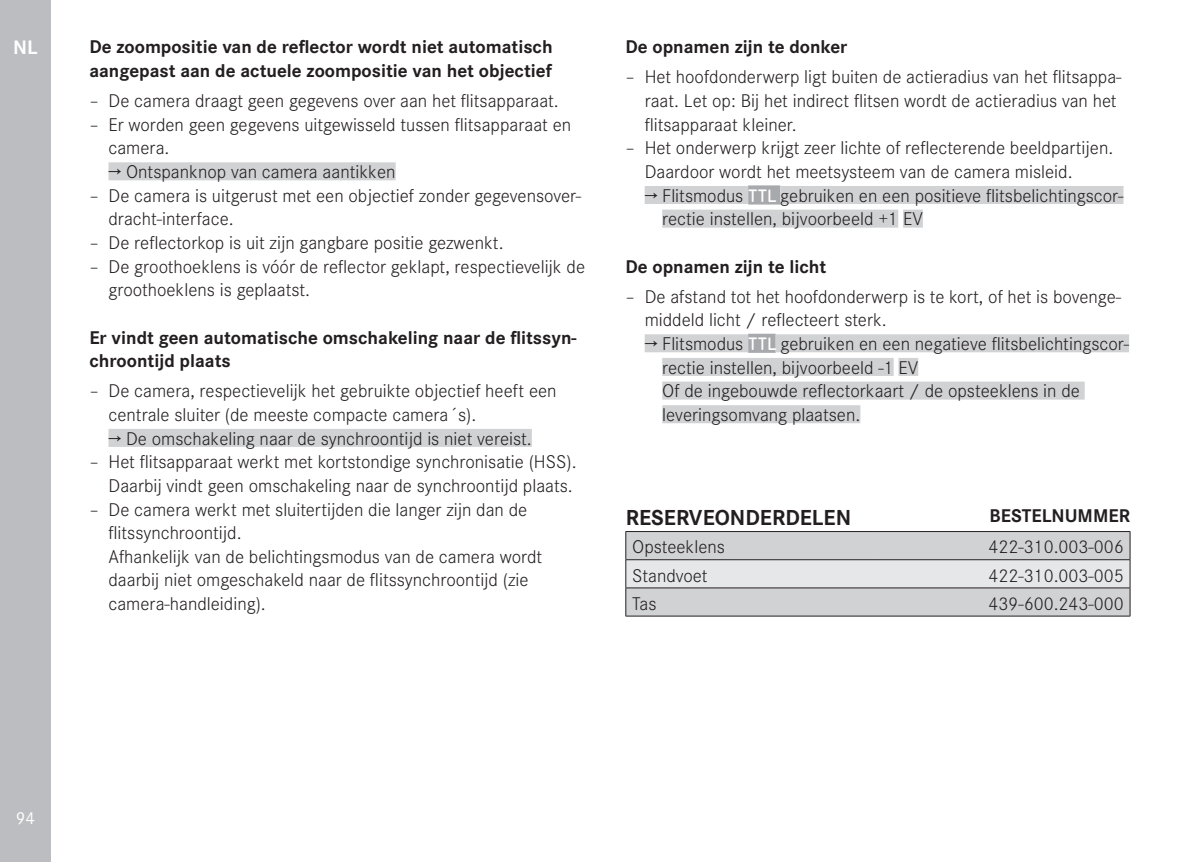
<style>
.page{position:relative;width:1200px;height:862px;background:#fff}
.page>*{position:absolute;margin:0;border:0;box-sizing:border-box;transform-origin:0 0}
.t1{font:700 22.5px "Corporate S";color:#231f20}
.t2{font:700 20.25px "Corporate S";color:#fff}
.t3{font:300 19.12px/23.6px "Corporate S";color:#231f20}
.t4{font:700 19.12px/23.6px "Corporate S";color:#231f20}
.t5{font:18px "Corporate S";color:#fff}
.s1{font-family:"LG1050";font-weight:400;font-size:15.75px;color:#fff}
</style>
<div class="page">
<div style="left:0;top:0;width:51px;height:861px;background:#bcbdc0"></div>
<div style="left:108px;top:162px;width:287px;height:18px;background:#d1d2d4"></div>
<div style="left:108px;top:428px;width:423px;height:18px;background:#d1d2d4"></div>
<div style="left:644px;top:186px;width:104px;height:18px;background:#d1d2d4"></div>
<div style="left:748px;top:185px;width:32px;height:19px;background:#a8a9ad"></div>
<div style="left:780px;top:186px;width:343px;height:18px;background:#d1d2d4"></div>
<div style="left:662px;top:209px;width:236px;height:18px;background:#d1d2d4"></div>
<div style="left:902px;top:209px;width:20px;height:18px;background:#d1d2d4"></div>
<div style="left:644px;top:334px;width:104px;height:18px;background:#d1d2d4"></div>
<div style="left:748px;top:333px;width:27px;height:19px;background:#a8a9ad"></div>
<div style="left:775px;top:334px;width:353px;height:18px;background:#d1d2d4"></div>
<div style="left:662px;top:358px;width:231px;height:18px;background:#d1d2d4"></div>
<div style="left:898px;top:358px;width:20px;height:18px;background:#d1d2d4"></div>
<div style="left:662px;top:381px;width:422px;height:18px;background:#d1d2d4"></div>
<div style="left:662px;top:405px;width:198px;height:18px;background:#d1d2d4"></div>
<svg style="left:625px;top:531px;width:505px;height:84px"></svg>
<hr style="left:625px;top:615px;width:252px;height:1px;background:#231f20">
<hr style="left:877px;top:615px;width:252px;height:1px;background:#231f20">
<p class="t2" style="left:13px;top:32px;width:26px">NL</p>
<p class="t4" style="left:89px;top:34px;width:464px">De zoompositie van de reflector wordt niet automatisch aangepast aan de actuele zoompositie van het objectief</p>
<p class="t3" style="left:89px;top:88px;width:471px">– De camera draagt geen gegevens over aan het flitsapparaat.</p>
<p class="t3" style="left:108px;top:111px;width:464px;text-indent:-19px">– Er worden geen gegevens uitgewisseld tussen flitsapparaat en camera.</p>
<p class="t3" style="left:108px;top:159px;width:288px">→ Ontspanknop van camera aantikken</p>
<p class="t3" style="left:108px;top:182px;width:474px;text-indent:-19px">– De camera is uitgerust met een objectief zonder gegevensover&shy;dracht-interface.</p>
<p class="t3" style="left:89px;top:229px;width:415px">– De reflectorkop is uit zijn gangbare positie gezwenkt.</p>
<p class="t3" style="left:108px;top:253px;width:478px;text-indent:-19px">– De groothoeklens is vóór de reflector geklapt, respectievelijk de groothoeklens is geplaatst.</p>
<p class="t4" style="left:89px;top:324px;width:488px">Er vindt geen automatische omschakeling naar de flitssyn&shy;chroontijd plaats</p>
<p class="t3" style="left:108px;top:378px;width:449px;text-indent:-19px">– De camera, respectievelijk het gebruikte objectief heeft een centrale sluiter (de meeste compacte camera´s).</p>
<p class="t3" style="left:108px;top:425px;width:425px">→ De omschakeling naar de synchroontijd is niet vereist.</p>
<p class="t3" style="left:89px;top:448px;width:488px;text-align:right">– Het flitsapparaat werkt met kortstondige synchronisatie (HSS).<br>Daarbij vindt geen omschakeling naar de synchroontijd plaats.</p>
<p class="t3" style="left:108px;top:496px;width:435px;text-indent:-19px">– De camera werkt met sluitertijden die langer zijn dan de flitssynchroontijd.<br>Afhankelijk van de belichtingsmodus van de camera wordt daarbij niet omgeschakeld naar de flitssynchroontijd (zie camera-handleiding).</p>
<p class="t4" style="left:625px;top:34px;width:223px">De opnamen zijn te donker</p>
<p class="t3" style="left:644px;top:64px;width:478px;text-indent:-19px">– Het hoofdonderwerp ligt buiten de actieradius van het flitsappa&shy;raat. Let op: Bij het indirect flitsen wordt de actieradius van het flitsapparaat kleiner.</p>
<p class="t3" style="left:644px;top:135px;width:470px;text-indent:-19px">– Het onderwerp krijgt zeer lichte of reflecterende beeldpartijen.<br>Daardoor wordt het meetsysteem van de camera misleid.</p>
<p class="t3" style="left:662px;top:182px;width:462px;text-indent:-18px">→ Flitsmodus <span class="s1">TTL</span> gebruiken en een positieve flitsbelichtingscor&shy;rectie instellen, bijvoorbeeld +1 EV</p>
<p class="t4" style="left:625px;top:253px;width:202px">De opnamen zijn te licht</p>
<p class="t3" style="left:644px;top:283px;width:478px;text-indent:-19px">– De afstand tot het hoofdonderwerp is te kort, of het is bovenge&shy;middeld licht / reflecteert sterk.</p>
<p class="t3" style="left:662px;top:330px;width:468px;text-indent:-18px">→ Flitsmodus <span class="s1">TTL</span> gebruiken en een negatieve flitsbelichtingscor&shy;rectie instellen, bijvoorbeeld -1 EV<br>Of de ingebouwde reflectorkaart / de opsteeklens in de leveringsomvang plaatsen.</p>
<p class="t1" style="left:625px;top:499px;width:227px">RESERVEONDERDELEN</p>
<p class="t4" style="left:989px;top:502px;width:142px">BESTELNUMMER</p>
<p class="t3" style="left:632px;top:533px;width:94px">Opsteeklens</p>
<p class="t3" style="left:988px;top:533px;width:136px">422-310.003-006</p>
<p class="t3" style="left:632px;top:562px;width:77px">Standvoet</p>
<p class="t3" style="left:988px;top:562px;width:136px">422-310.003-005</p>
<p class="t3" style="left:632px;top:590px;width:26px">Tas</p>
<p class="t3" style="left:988px;top:590px;width:136px">439-600.243-000</p>
<p class="t5" style="left:16px;top:804px;width:21px">94</p>
</div>
